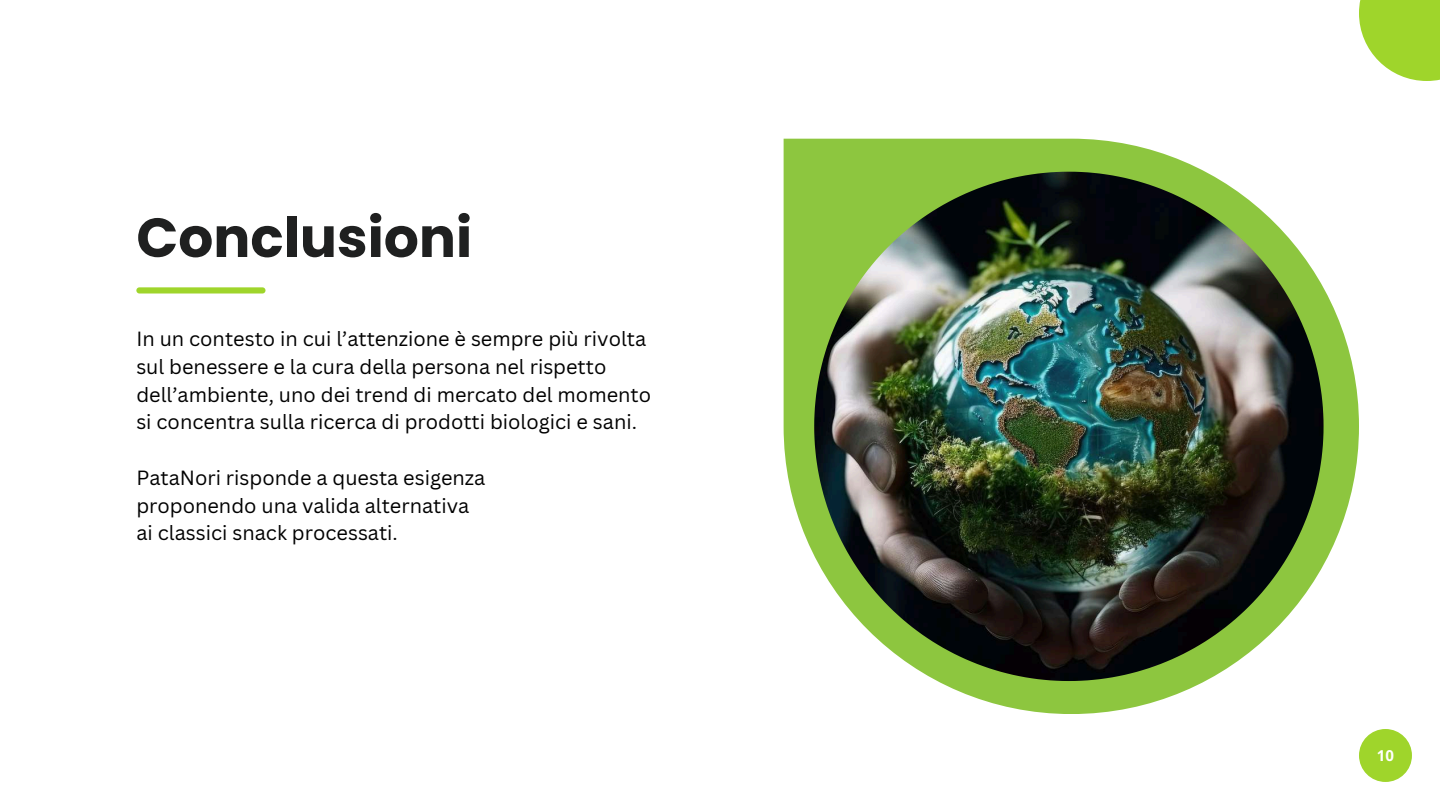
<style>
.page{position:relative;width:1440px;height:810px;background:#fff}
.page>*{position:absolute;margin:0;border:0;box-sizing:border-box;transform-origin:0 0}
.t1{font:700 55px "Poppins";color:#1f2020}
.t2{font:20px/27.8px "Canva Sans";color:#000}
.t3{font:700 15px "Open Sans";color:#fff}
</style>
<div class="page">
<div style="left:1359px;top:0;width:81px;height:81px;background:#9fd52b"></div>
<div style="left:1359px;top:729px;width:53px;height:53px;background:#9fd52b;border-radius:50%"></div>
<div style="left:136px;top:287px;width:130px;height:7px;background:#9fd52b;border-radius:3px"></div>
<svg style="left:784px;top:139px;width:575px;height:575px"></svg>
<img style="left:814px;top:172px;width:510px;height:509px">
<h1 class="t1" style="left:136px;top:199px;width:337px">Conclusioni</h1>
<p class="t2" style="left:136px;top:325px;width:516px">In un contesto in cui l’attenzione è sempre più rivolta sul benessere e la cura della persona nel rispetto dell’ambiente, uno dei trend di mercato del momento si concentra sulla ricerca di prodotti biologici e sani.</p>
<p class="t2" style="left:136px;top:463px;width:351px">PataNori risponde a questa esigenza proponendo una valida alternativa ai classici snack processati.</p>
<p class="t3" style="left:1377px;top:745px;width:19px">10</p>
</div>
